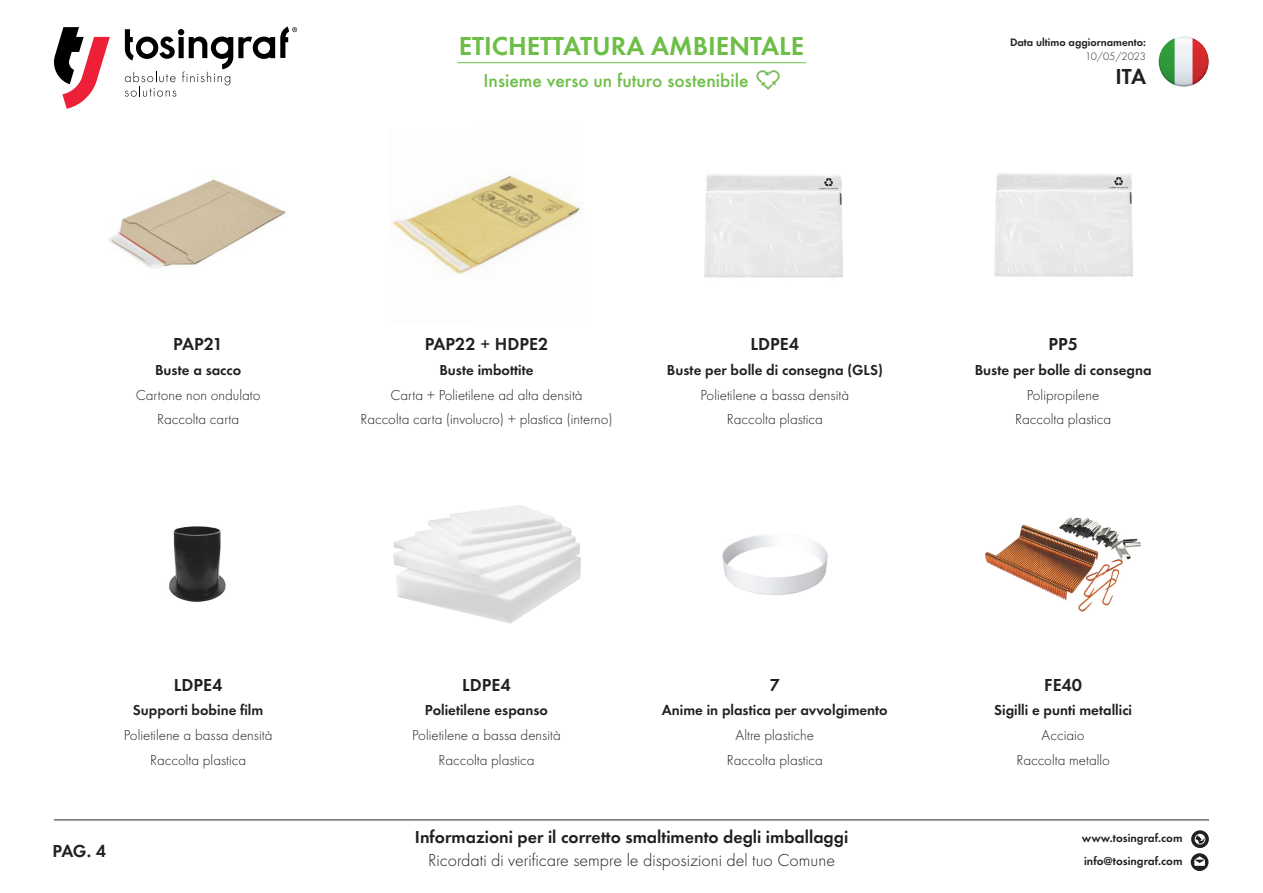
<style>
.page{position:relative;width:1263px;height:893px;background:#fff}
.page>*{position:absolute;margin:0;border:0;box-sizing:border-box;transform-origin:0 0}
.t1{font:600 27px "Futura TOT";color:#6dbe46}
.t2{font:600 22.5px "Futura TOT";color:#231f20}
.t3{font:500 19.5px "Futura TOT";color:#6dbe46}
.t4{font:600 18px "Futura TOT";color:#231f20}
.t5{font:18px "Futura TOT Ligh";color:#231f20}
.t6{font:15px "Futura TOT Ligh";color:#231f20}
.t7{font:600 15px "Futura TOT";color:#231f20}
.t8{font:600 12px/22.5px "Futura TOT";color:#231f20}
.t9{font:600 11.25px "Futura TOT";color:#231f20}
.t10{font:11.25px "Futura TOT Ligh";color:#231f20}
.s1{color:#fff}
</style>
<div class="page">
<svg style="left:1191px;top:830px;width:18px;height:41px"></svg>
<svg style="left:1160px;top:38px;width:48px;height:48px"></svg>
<div style="left:1144px;top:22px;width:80px;height:80px;border:15px solid #fff;border-radius:50%"></div>
<div style="left:1146px;top:89px;width:74px;height:46px;background:#fff"></div>
<div style="left:1114px;top:7px;width:43px;height:88px;background:#fff"></div>
<div style="left:1131px;top:2px;width:124px;height:32px;background:#fff"></div>
<div style="left:1210px;top:0;width:48px;height:107px;background:#fff"></div>
<svg style="left:54px;top:27px;width:56px;height:82px"></svg>
<svg style="left:125px;top:27px;width:172px;height:70px"></svg>
<img style="left:756px;top:70px;width:24px;height:20px">
<hr style="left:457px;top:62px;width:349px;height:1px;background:#6dbe46">
<hr style="left:54px;top:819px;width:1155px;height:1px;background:#231f20">
<img style="left:108px;top:179px;width:178px;height:90px">
<img style="left:392px;top:175px;width:189px;height:100px">
<img style="left:705px;top:174px;width:138px;height:104px">
<img style="left:994px;top:173px;width:138px;height:104px">
<img style="left:169px;top:526px;width:57px;height:76px">
<img style="left:393px;top:505px;width:188px;height:119px">
<img style="left:722px;top:535px;width:106px;height:60px">
<img style="left:985px;top:517px;width:156px;height:95px">
<h1 class="t1" style="left:459px;top:30px;width:347px">ETICHETTATURA AMBIENTALE</h1>
<h3 class="t3" style="left:484px;top:69px;width:297px">Insieme verso un futuro sostenibile<span class="s1">OO</span></h3>
<p class="t9" style="left:1010px;top:36px;width:138px">Data ultimo aggiornamento:</p>
<p class="t10" style="left:1085px;top:49px;width:62px">10/05/2023</p>
<h2 class="t2" style="left:1115px;top:63px;width:32px">ITA</h2>
<p class="t4" style="left:173px;top:333px;width:51px">PAP21</p>
<p class="t4" style="left:425px;top:333px;width:125px">PAP22 + HDPE2</p>
<p class="t4" style="left:751px;top:333px;width:50px">LDPE4</p>
<p class="t4" style="left:1048px;top:333px;width:31px">PP5</p>
<p class="t7" style="left:155px;top:361px;width:88px">Buste a sacco</p>
<p class="t7" style="left:439px;top:361px;width:96px">Buste imbottite</p>
<p class="t7" style="left:667px;top:361px;width:217px">Buste per bolle di consegna (GLS)</p>
<p class="t7" style="left:975px;top:361px;width:178px">Buste per bolle di consegna</p>
<p class="t6" style="left:136px;top:387px;width:126px">Cartone non ondulato</p>
<p class="t6" style="left:390px;top:387px;width:194px">Carta + Polietilene ad alta densità</p>
<p class="t6" style="left:701px;top:387px;width:150px">Polietilene a bassa densità</p>
<p class="t6" style="left:1027px;top:387px;width:74px">Polipropilene</p>
<p class="t6" style="left:157px;top:411px;width:84px">Raccolta carta</p>
<p class="t6" style="left:360px;top:411px;width:254px">Raccolta carta (involucro) + plastica (interno)</p>
<p class="t6" style="left:727px;top:411px;width:98px">Raccolta plastica</p>
<p class="t6" style="left:1015px;top:411px;width:98px">Raccolta plastica</p>
<p class="t4" style="left:174px;top:674px;width:50px">LDPE4</p>
<p class="t4" style="left:462px;top:674px;width:50px">LDPE4</p>
<p class="t4" style="left:770px;top:674px;width:12px">7</p>
<p class="t4" style="left:1044px;top:674px;width:39px">FE40</p>
<p class="t7" style="left:133px;top:701px;width:132px">Supporti bobine film</p>
<p class="t7" style="left:425px;top:701px;width:125px">Polietilene espanso</p>
<p class="t7" style="left:662px;top:701px;width:227px">Anime in plastica per avvolgimento</p>
<p class="t7" style="left:994px;top:701px;width:139px">Sigilli e punti metallici</p>
<p class="t6" style="left:124px;top:727px;width:150px">Polietilene a bassa densità</p>
<p class="t6" style="left:412px;top:727px;width:150px">Polietilene a bassa densità</p>
<p class="t6" style="left:736px;top:727px;width:80px">Altre plastiche</p>
<p class="t6" style="left:1042px;top:727px;width:45px">Acciaio</p>
<p class="t6" style="left:150px;top:751px;width:98px">Raccolta plastica</p>
<p class="t6" style="left:438px;top:751px;width:98px">Raccolta plastica</p>
<p class="t6" style="left:727px;top:751px;width:98px">Raccolta plastica</p>
<p class="t6" style="left:1016px;top:751px;width:95px">Raccolta metallo</p>
<p class="t4" style="left:53px;top:840px;width:55px">PAG. 4</p>
<p class="t4" style="left:415px;top:826px;width:435px">Informazioni per il corretto smaltimento degli imballaggi</p>
<p class="t5" style="left:428px;top:849px;width:408px">Ricordati di verificare sempre le disposizioni del tuo Comune</p>
<p class="t8" style="left:1082px;top:827px;width:102px">www.tosingraf.com info@tosingraf.com</p>
</div>
